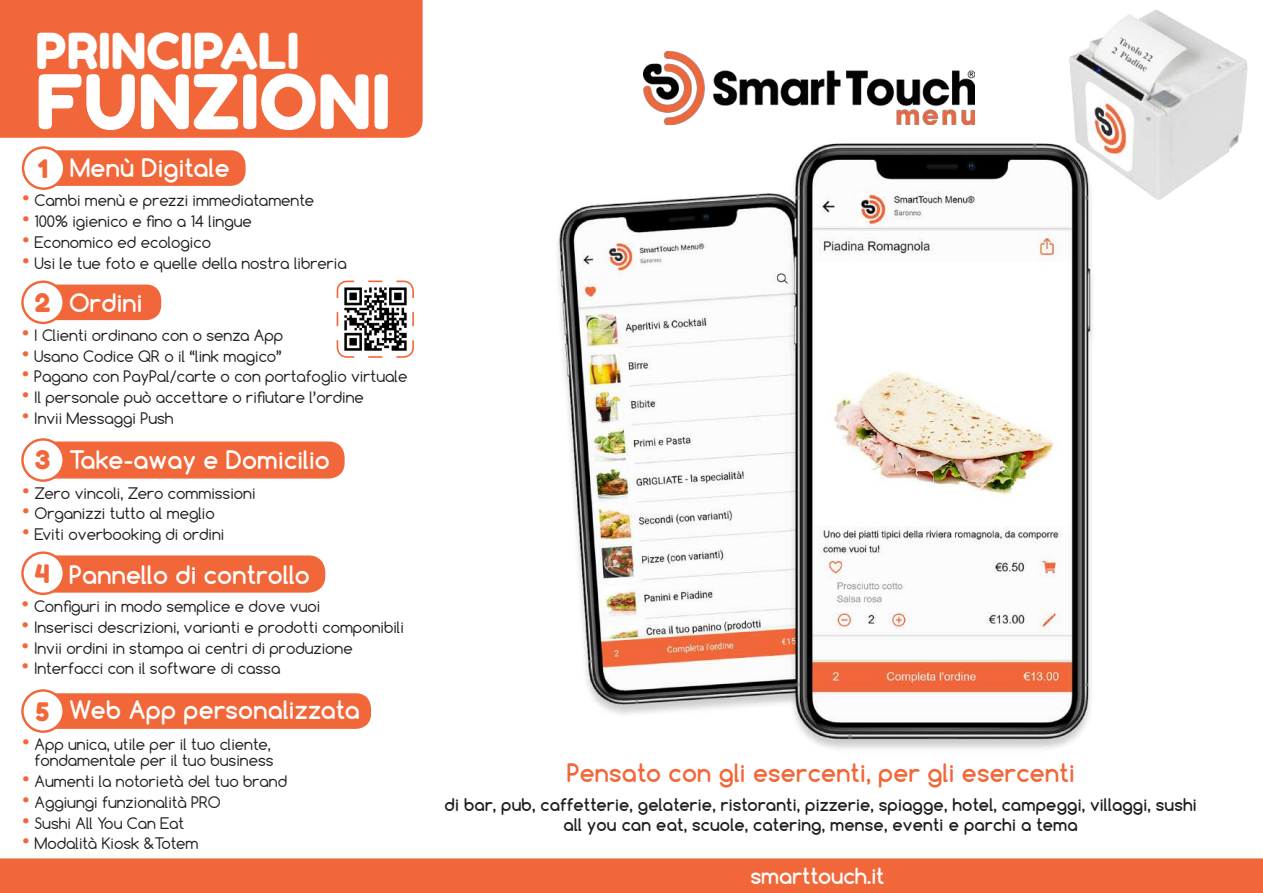
<style>
.page{position:relative;width:1263px;height:893px;background:#fff}
.page>*{position:absolute;margin:0;border:0;box-sizing:border-box;transform-origin:0 0}
.t1{font:75px "Fredoka One";color:#fff}
.t2{font:49.5px "Fredoka One";color:#fff}
.t3{font:25.5px "Fredoka One";color:#f26739}
.t4{font:700 24px "Comfortaa";letter-spacing:.01em;color:#fff}
.t5{font:700 24px "Comfortaa";letter-spacing:.01em;color:#f26739}
.t6{font:700 21px "Comfortaa";color:#fff}
.t7{font:700 16.5px/19.8px "Comfortaa";letter-spacing:.01em;color:#231f20;text-align:center}
.t8{font:15px/16.5px "Comfortaa";color:#231f20;text-align:right}
.s1{font-weight:700;font-size:21px;color:#f26739}
</style>
<div class="page">
<img style="left:557px;top:143px;width:536px;height:606px">
<div style="left:0;top:858px;width:1263px;height:35px;background:#f26739"></div>
<svg style="left:336px;top:280px;width:78px;height:78px"></svg>
<img style="left:342px;top:286px;width:66px;height:66px">
<div style="left:41px;top:285px;width:120px;height:35px;background:#f26739;border-radius:15px"></div>
<div style="left:22px;top:282px;width:42px;height:41px;background:#fff;border-radius:50%"></div>
<div style="left:21px;top:281px;width:44px;height:43px;border:2px solid #f26739;border-radius:50%"></div>
<div style="left:42px;top:150px;width:204px;height:36px;background:#f26739;border-radius:15px"></div>
<div style="left:23px;top:148px;width:41px;height:41px;background:#fff;border-radius:50%"></div>
<div style="left:22px;top:146px;width:43px;height:44px;border:2px solid #f26739;border-radius:50%"></div>
<div style="left:36px;top:442px;width:308px;height:36px;background:#f26739;border-radius:15px"></div>
<div style="left:35px;top:441px;width:310px;height:38px;border:2px solid #f26739;border-radius:15px"></div>
<div style="left:22px;top:439px;width:42px;height:42px;background:#fff;border-radius:50%"></div>
<div style="left:21px;top:438px;width:44px;height:44px;border:2px solid #f26739;border-radius:50%"></div>
<div style="left:41px;top:693px;width:330px;height:36px;background:#f26739;border-radius:15px"></div>
<div style="left:22px;top:690px;width:42px;height:42px;background:#fff;border-radius:50%"></div>
<div style="left:21px;top:689px;width:44px;height:44px;border:2px solid #f26739;border-radius:50%"></div>
<div style="left:0;top:0;width:423px;height:138px;background:#f26739"></div>
<div style="left:33px;top:555px;width:292px;height:38px;background:#f26739;border-radius:16px"></div>
<div style="left:22px;top:553px;width:42px;height:41px;background:#fff;border-radius:50%"></div>
<div style="left:21px;top:551px;width:44px;height:44px;border:2px solid #f26739;border-radius:50%"></div>
<img style="left:1067px;top:10px;width:181px;height:197px">
<img style="left:643px;top:52px;width:332px;height:73px">
<h2 class="t2" style="left:36px;top:21px;width:266px">PRINCIPALI</h2>
<h1 class="t1" style="left:36px;top:56px;width:357px">FUNZIONI</h1>
<h3 class="t4" style="left:70px;top:153px;width:161px">Menù Digitale</h3>
<p class="t8" style="left:22px;top:192px;width:294px"><span class="s1">•</span> Cambi menù e prezzi immediatamente</p>
<p class="t8" style="left:22px;top:213px;width:232px"><span class="s1">•</span> 100% igienico e fino a 14 lingue</p>
<p class="t8" style="left:22px;top:234px;width:191px"><span class="s1">•</span> Economico ed ecologico</p>
<p class="t8" style="left:22px;top:255px;width:326px"><span class="s1">•</span> Usi le tue foto e quelle della nostra libreria</p>
<h3 class="t3" style="left:38px;top:153px;width:12px">1</h3>
<h3 class="t3" style="left:35px;top:287px;width:17px">2</h3>
<h3 class="t4" style="left:69px;top:288px;width:75px">Ordini</h3>
<p class="t8" style="left:21px;top:327px;width:263px"><span class="s1">•</span> I Clienti ordinano con o senza App</p>
<p class="t8" style="left:21px;top:347px;width:262px"><span class="s1">•</span> Usano Codice QR o il “link magico”</p>
<p class="t8" style="left:21px;top:368px;width:388px"><span class="s1">•</span> Pagano con PayPal/carte o con portafoglio virtuale</p>
<p class="t8" style="left:21px;top:389px;width:344px"><span class="s1">•</span> Il personale può accettare o rifiutare l’ordine</p>
<p class="t8" style="left:21px;top:410px;width:154px"><span class="s1">•</span> Invii Messaggi Push</p>
<h3 class="t4" style="left:69px;top:445px;width:262px">Take-away e Domicilio</h3>
<p class="t8" style="left:22px;top:484px;width:235px"><span class="s1">•</span> Zero vincoli, Zero commissioni</p>
<p class="t8" style="left:22px;top:505px;width:195px"><span class="s1">•</span> Organizzi tutto al meglio</p>
<p class="t8" style="left:22px;top:526px;width:204px"><span class="s1">•</span> Eviti overbooking di ordini</p>
<h3 class="t3" style="left:35px;top:445px;width:17px">3</h3>
<h3 class="t3" style="left:35px;top:558px;width:17px">4</h3>
<h3 class="t4" style="left:69px;top:559px;width:242px">Pannello di controllo</h3>
<p class="t8" style="left:21px;top:598px;width:301px"><span class="s1">•</span> Configuri in modo semplice e dove vuoi</p>
<p class="t8" style="left:21px;top:619px;width:384px"><span class="s1">•</span> Inserisci descrizioni, varianti e prodotti componibili</p>
<p class="t8" style="left:21px;top:639px;width:333px"><span class="s1">•</span> Invii ordini in stampa ai centri di produzione</p>
<p class="t8" style="left:21px;top:660px;width:261px"><span class="s1">•</span> Interfacci con il software di cassa</p>
<h3 class="t4" style="left:69px;top:695px;width:292px">Web App personalizzata</h3>
<p class="t8" style="left:22px;top:736px;width:253px"><span class="s1">•</span> App unica, utile per il tuo cliente, fondamentale per il tuo business</p>
<p class="t8" style="left:22px;top:773px;width:267px"><span class="s1">•</span> Aumenti la notorietà del tuo brand</p>
<p class="t8" style="left:22px;top:794px;width:200px"><span class="s1">•</span> Aggiungi funzionalità PRO</p>
<p class="t8" style="left:22px;top:814px;width:164px"><span class="s1">•</span> Sushi All You Can Eat</p>
<p class="t8" style="left:22px;top:835px;width:178px"><span class="s1">•</span> Modalità Kiosk &amp;Totem</p>
<h3 class="t3" style="left:36px;top:696px;width:15px">5</h3>
<h3 class="t5" style="left:567px;top:758px;width:509px">Pensato con gli esercenti, per gli esercenti</h3>
<p class="t7" style="left:445px;top:794px;width:754px">di bar, pub, caffetterie, gelaterie, ristoranti, pizzerie, spiagge, hotel, campeggi, villaggi, sushi all you can eat, scuole, catering, mense, eventi e parchi a tema</p>
<h3 class="t6" style="left:750px;top:862px;width:136px">smarttouch.it</h3>
</div>
